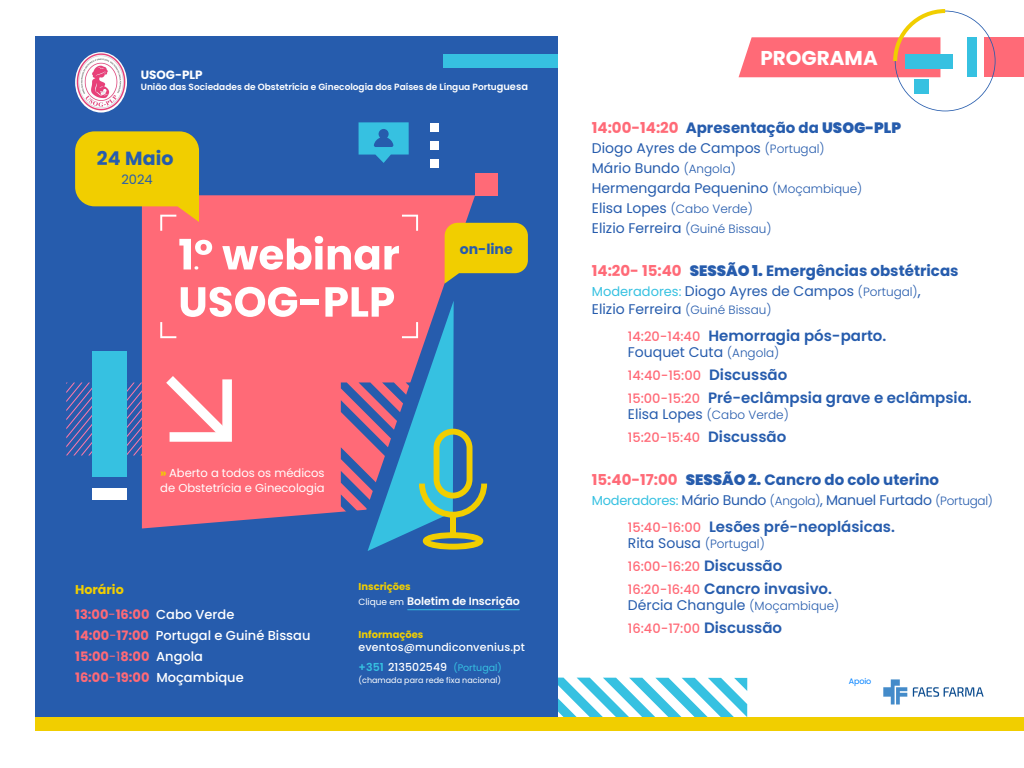
<style>
.page{position:relative;width:1024px;height:768px;background:#fff}
.page>*{position:absolute;margin:0;border:0;box-sizing:border-box;transform-origin:0 0}
.t1{font:700 20px "Poppins";color:#fff}
.t2{font:700 19px "Poppins";letter-spacing:.01em;color:#265cad}
.t3{font:600 15px "Poppins";color:#265cad}
.t4{font:700 15px "Poppins";color:#265cad}
.t5{font:14px/20px "Poppins";color:#265cad}
.t6{font:14px "Poppins";letter-spacing:-.02em;color:#265cad}
.t7{font:700 14px "Poppins";color:#265cad}
.t8{font:500 13px/21px "Poppins";color:#fff}
.t9{font:500 13px "Poppins";color:#ff6a77}
.t10{font:13px "Poppins";color:#265cad}
.t11{font:700 12.7px "Poppins";color:#f1ce00}
.t12{font:300 12px "Poppins";color:#265cad}
.t13{font:700 12px "Poppins";color:#fff}
.t14{font:11.6px/14.9px "Poppins";color:#fff}
.t15{font:600 11px "Poppins";letter-spacing:-.005em;color:#fff}
.t16{font:500 11px "Poppins";letter-spacing:.015em;color:#fff}
.t17{font:700 9.9px "Poppins";color:#f1ce00}
.t18{font:9.5px "Poppins";color:#36c1e1}
.t19{font:600 9px "Poppins";color:#fff}
.t20{font:8px "Poppins";color:#fff}
.t21{font:8px "Poppins";letter-spacing:-.02em;color:#0081ff}
.s1{font-size:9.8px}
.s2{font-weight:700;color:#f1ce00}
.s3{font-weight:700;color:#ff6a77}
.s4{font-weight:400;color:#ff6a77}
.s5{font-weight:400;font-size:9px}
.s6{font-weight:600;font-size:11px}
.s7{font-weight:500;font-size:11px;color:#fff}
.s8{color:#ff6a77}
.s9{font-weight:900}
.s10{font-weight:300;font-size:12px}
.s11{font-weight:400;font-size:14px}
.s12{font-size:13px;color:#36c1e1}
.s13{font-size:15px}
.s14{font-weight:500;font-size:13px;color:#ff6a77}
.s15{font-weight:600;font-size:15px;color:#265cad}
</style>
<div class="page">
<svg style="left:557px;top:678px;width:190px;height:39px"></svg>
<div style="left:35px;top:36px;width:522px;height:694px;background:#265cad"></div>
<div style="left:443px;top:54px;width:114px;height:14px;background:#36c1e1"></div>
<hr style="left:408px;top:609px;width:111px;height:1px;background:#36c1e1">
<div style="left:984px;top:37px;width:40px;height:40px;background:#ff6a77"></div>
<svg style="left:739px;top:9px;width:257px;height:102px"></svg>
<div style="left:906px;top:54px;width:47px;height:14px;background:#36c1e1"></div>
<div style="left:914px;top:79px;width:15px;height:15px;background:#36c1e1"></div>
<div style="left:968px;top:37px;width:9px;height:40px;background:#36c1e1"></div>
<img style="left:883px;top:679px;width:101px;height:26px">
<div style="left:35px;top:717px;width:989px;height:14px;background:#f1ce00"></div>
<svg style="left:66px;top:122px;width:462px;height:429px"></svg>
<div style="left:83px;top:140px;width:104px;height:62px;background:#f1ce00"></div>
<img style="left:75px;top:52px;width:52px;height:61px">
<p class="t13" style="left:141px;top:67px;width:63px">USOG-PLP</p>
<p class="t19" style="left:141px;top:82px;width:389px">União das Sociedades de Obstetrícia e Ginecologia dos Países de Língua Portu<span class="s1">guesa</span></p>
<h2 class="t2" style="left:97px;top:147px;width:78px">24 Maio</h2>
<p class="t10" style="left:121px;top:172px;width:33px">2024</p>
<p class="t7" style="left:460px;top:241px;width:54px">on-line</p>
<p class="t14" style="left:160px;top:465px;width:166px"><span class="s2">»</span> Aberto a todos os médicos de Obstetrícia e Ginecologia</p>
<p class="t11" style="left:75px;top:582px;width:50px">Horário</p>
<p class="t8" style="left:75px;top:604px;width:237px"><span class="s3">13:00</span><span class="s4">-</span><span class="s3">16:00</span> Cabo Verde<br><span class="s3">14:00</span><span class="s4">-</span><span class="s3">17:00</span> Portugal e Guiné Bissau<br><span class="s3">15:00</span><span class="s4">-1</span><span class="s3">8:00</span> Angola<br><span class="s3">16:00</span><span class="s4">-</span><span class="s3">19:00</span> Moçambique</p>
<p class="t17" style="left:359px;top:581px;width:54px">Inscrições</p>
<p class="t15" style="left:359px;top:595px;width:163px"><span class="s5">Clique em</span> Boletim de Inscrição</p>
<p class="t17" style="left:359px;top:629px;width:66px">Informações</p>
<p class="t16" style="left:359px;top:641px;width:168px">eventos@mundiconvenius.pt</p>
<p class="t18" style="left:359px;top:662px;width:145px"><span class="s6">+351</span> <span class="s7">213502549</span> (Portugal)</p>
<p class="t20" style="left:359px;top:676px;width:144px">(chamada para rede fixa nacional)</p>
<h1 class="t1" style="left:760px;top:47px;width:119px">PROGRAMA</h1>
<p class="t4" style="left:592px;top:120px;width:311px"><span class="s8">14:00-14:20</span> Apresentação da <span class="s9">USOG-PLP</span></p>
<p class="t5" style="left:592px;top:139px;width:272px">Diogo Ayres de Campos <span class="s10">(Portugal)<br></span>Mário Bundo <span class="s10">(Angola)<br></span>Hermengarda Pequenino <span class="s10">(Moçambique)</span></p>
<p class="t12" style="left:592px;top:202px;width:162px"><span class="s11">Elisa Lopes</span> (Cabo Verde)</p>
<p class="t5" style="left:592px;top:219px;width:181px">Elizio Ferreira <span class="s10">(Guiné Bissau)</span></p>
<p class="t4" style="left:592px;top:263px;width:368px"><span class="s8">14:20- 15:40</span> <span class="s9">SESSÃO 1.</span> Emergências obstétricas</p>
<p class="t5" style="left:592px;top:283px;width:330px;line-height:18px"><span class="s12">Moderadores:</span> Diogo Ayres de Campos <span class="s10">(Portugal)</span><span class="s13">,<br></span>Elizio Ferreira <span class="s10">(Guiné Bissau)</span></p>
<p class="t3" style="left:628px;top:328px;width:260px"><span class="s14">14:20-14:40</span> Hemorragia pós-parto.</p>
<p class="t5" style="left:628px;top:343px;width:153px">Fouquet Cuta <span class="s10">(Angola)</span></p>
<p class="t9" style="left:628px;top:368px;width:161px">14:40-15:00 <span class="s15">Discussão</span></p>
<p class="t3" style="left:628px;top:390px;width:345px"><span class="s14">15:00-15:20</span> Pré-eclâmpsia grave e eclâmpsia.</p>
<p class="t12" style="left:628px;top:408px;width:162px"><span class="s11">Elisa Lopes</span> (Cabo Verde)</p>
<p class="t9" style="left:628px;top:430px;width:160px">15:20-15:40 <span class="s15">Discussão</span></p>
<p class="t4" style="left:592px;top:472px;width:349px"><span class="s8">15:40-17:00</span> <span class="s9">SESSÃO 2.</span> Cancro do colo uterino</p>
<p class="t6" style="left:592px;top:492px;width:403px"><span class="s12">Moderadores:</span> Mário Bundo <span class="s10">(Angola)</span>, Manuel Furtado <span class="s10">(Portugal)</span></p>
<p class="t3" style="left:628px;top:519px;width:269px"><span class="s14">15:40-16:00</span> Lesões pré-neoplásicas.</p>
<p class="t12" style="left:628px;top:537px;width:138px"><span class="s11">Rita Sousa</span> (Portugal)</p>
<p class="t9" style="left:628px;top:559px;width:156px">16:00-16:20 <span class="s15">Discussão</span></p>
<p class="t3" style="left:628px;top:581px;width:206px"><span class="s14">16:20-16:40</span> Cancro invasivo.</p>
<p class="t5" style="left:628px;top:596px;width:213px">Dércia Changule <span class="s10">(Moçambique)</span></p>
<p class="t9" style="left:628px;top:621px;width:156px">16:40-17:00 <span class="s15">Discussão</span></p>
<p class="t21" style="left:849px;top:677px;width:24px">Apoio</p>
</div>
